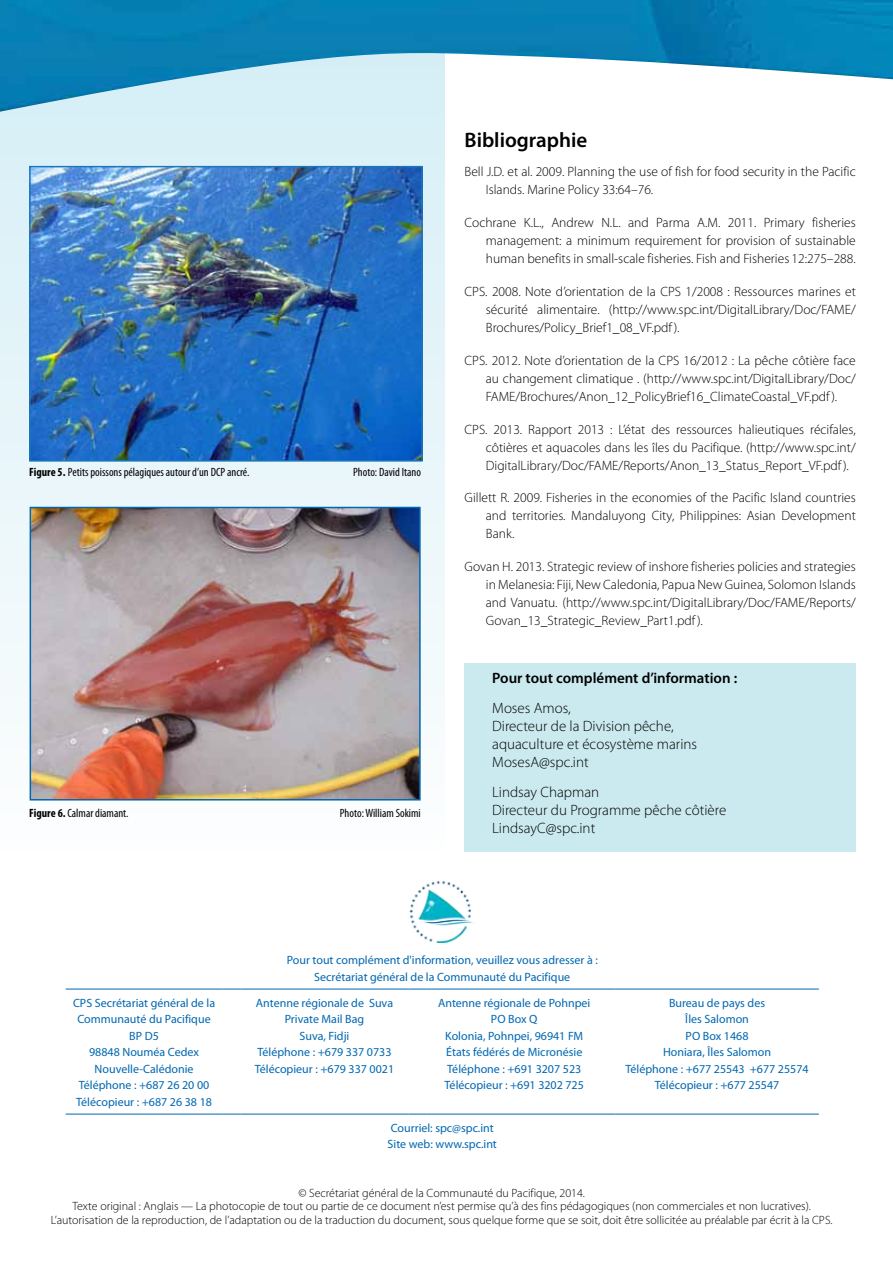
<style>
.page{position:relative;width:893px;height:1263px;background:#fff}
.page>*{position:absolute;margin:0;border:0;box-sizing:border-box;transform-origin:0 0}
.t1{font:600 21px "Myriad Pro";color:#000}
.t2{font:300 15px/18px "Myriad Pro";color:#000}
.t3{font:600 15px "Myriad Pro";color:#000}
.t4{font:300 13.5px/18px "Myriad Pro";color:#000;text-align:justify}
.t5{font:12px/16.5px "Myriad Pro";color:#0067b1;text-align:center}
.t6{font:300 12px/13.5px "Myriad Pro";color:#000;text-align:center}
.t7{font:condensed 12px "Myriad Pro";color:#000}
.s1{font-weight:700}
</style>
<div class="page">
<div style="left:465px;top:663px;width:391px;height:188px;background:#cbeaef"></div>
<div style="left:0;top:31px;width:445px;height:822px;background:linear-gradient(to bottom,#d3eef6,#fcfdfe)"></div>
<img style="left:0;top:0;width:893px;height:112px">
<img style="left:410px;top:881px;width:65px;height:61px">
<hr style="left:66px;top:989px;width:156px;height:1px;background:#0067b1">
<svg style="left:222px;top:989px;width:18px;height:1px"></svg>
<hr style="left:240px;top:989px;width:168px;height:1px;background:#0067b1">
<svg style="left:408px;top:989px;width:18px;height:1px"></svg>
<hr style="left:426px;top:989px;width:176px;height:1px;background:#0067b1">
<svg style="left:602px;top:989px;width:13px;height:1px"></svg>
<hr style="left:615px;top:989px;width:204px;height:1px;background:#0067b1">
<hr style="left:66px;top:1114px;width:156px;height:1px;background:#0067b1">
<svg style="left:222px;top:1114px;width:18px;height:1px"></svg>
<hr style="left:240px;top:1114px;width:168px;height:1px;background:#0067b1">
<svg style="left:408px;top:1114px;width:18px;height:1px"></svg>
<hr style="left:426px;top:1114px;width:176px;height:1px;background:#0067b1">
<svg style="left:602px;top:1114px;width:13px;height:1px"></svg>
<hr style="left:615px;top:1114px;width:204px;height:1px;background:#0067b1">
<img style="left:33px;top:510px;width:385px;height:287px">
<div style="left:30px;top:507px;width:391px;height:293px;border:2px solid #0067b1"></div>
<img style="left:32px;top:169px;width:388px;height:290px">
<div style="left:29px;top:166px;width:394px;height:296px;border:2px solid #1c75bc"></div>
<p class="t7" style="left:29px;top:465px;width:222px"><span class="s1">Figure 5.</span> Petits poissons pélagiques autour d’un DCP ancré.</p>
<p class="t7" style="left:353px;top:465px;width:69px">Photo: David Itano</p>
<p class="t7" style="left:29px;top:806px;width:101px"><span class="s1">Figure 6.</span> Calmar diamant.</p>
<p class="t7" style="left:340px;top:806px;width:82px">Photo: William Sokimi</p>
<h1 class="t1" style="left:465px;top:127px;width:124px">Bibliographie</h1>
<p class="t4" style="left:486px;top:162px;width:371px;text-indent:-21px">Bell J.D. et al. 2009. Planning the use of fish for food security in the Pacific<br>Islands. Marine Policy 33:64–76.</p>
<p class="t4" style="left:486px;top:213px;width:371px;text-indent:-21px">Cochrane K.L., Andrew N.L. and Parma A.M. 2011. Primary fisheries management: a minimum requirement for provision of sustainable human benefits in small-scale fisheries. Fish and Fisheries 12:275–288.</p>
<p class="t4" style="left:486px;top:282px;width:371px;text-indent:-21px">CPS. 2008. Note d’orientation de la CPS 1/2008 : Ressources marines et sécurité alimentaire. (http://www.spc.int/DigitalLibrary/Doc/FAME/ Brochures/Policy_Brief1_08_VF.pdf ).</p>
<p class="t4" style="left:486px;top:351px;width:371px;text-indent:-21px">CPS. 2012. Note d’orientation de la CPS 16/2012 : La pêche côtière face au changement climatique . (http://www.spc.int/DigitalLibrary/Doc/ FAME/Brochures/Anon_12_PolicyBrief16_ClimateCoastal_VF.pdf ).</p>
<p class="t4" style="left:486px;top:420px;width:371px;text-indent:-21px">CPS. 2013. Rapport 2013 : L’état des ressources halieutiques récifales, côtières et aquacoles dans les îles du Pacifique. (http://www.spc.int/ DigitalLibrary/Doc/FAME/Reports/Anon_13_Status_Report_VF.pdf ).</p>
<p class="t4" style="left:486px;top:489px;width:371px;text-indent:-21px">Gillett R. 2009. Fisheries in the economies of the Pacific Island countries and territories. Mandaluyong City, Philippines: Asian Development Bank.</p>
<p class="t4" style="left:486px;top:558px;width:371px;text-indent:-21px">Govan H. 2013. Strategic review of inshore fisheries policies and strategies in Melanesia: Fiji, New Caledonia, Papua New Guinea, Solomon Islands and Vanuatu. (http://www.spc.int/DigitalLibrary/Doc/FAME/Reports/ Govan_13_Strategic_Review_Part1.pdf ).</p>
<p class="t3" style="left:492px;top:669px;width:246px">Pour tout complément d’information :</p>
<p class="t2" style="left:492px;top:699px;width:206px">Moses Amos,<br>Directeur de la Division pêche, aquaculture et écosystème marins<br>MosesA@spc.int</p>
<p class="t2" style="left:492px;top:783px;width:236px">Lindsay Chapman<br>Directeur du Programme pêche côtière<br>LindsayC@spc.int</p>
<p class="t5" style="left:287px;top:951px;width:313px">Pour tout complément d'information, veuillez vous adresser à :<br>Secrétariat général de la Communauté du Pacifique</p>
<p class="t5" style="left:73px;top:994px;width:144px">CPS Secrétariat général de la<br>Communauté du Pacifique<br>BP D5<br>98848 Nouméa Cedex<br>Nouvelle-Calédonie<br>Téléphone : +687 26 20 00<br>Télécopieur : +687 26 38 18</p>
<p class="t5" style="left:255px;top:994px;width:141px">Antenne régionale de Suva<br>Private Mail Bag<br>Suva, Fidji<br>Téléphone : +679 337 0733<br>Télécopieur : +679 337 0021</p>
<p class="t5" style="left:438px;top:994px;width:154px">Antenne régionale de Pohnpei<br>PO Box Q<br>Kolonia, Pohnpei, 96941 FM états fédérés de Micronésie<br>Téléphone : +691 3207 523<br>Télécopieur : +691 3202 725</p>
<p class="t5" style="left:625px;top:994px;width:185px">Bureau de pays des<br>îles Salomon<br>PO Box 1468<br>Honiara, îles Salomon<br>Téléphone : +677 25543 +677 25574<br>Télécopieur : +677 25547</p>
<p class="t5" style="left:388px;top:1119px;width:111px;text-align:left">Courriel: spc@spc.int<br>Site web: www.spc.int</p>
<p class="t6" style="left:51px;top:1185px;width:783px">© Secrétariat général de la Communauté du Pacifique, 2014.<br>Texte original : Anglais — La photocopie de tout ou partie de ce document n’est permise qu’à des fins pédagogiques (non commerciales et non lucratives).<br>L’autorisation de la reproduction, de l’adaptation ou de la traduction du document, sous quelque forme que se soit, doit être sollicitée au préalable par écrit à la CPS.</p>
</div>
